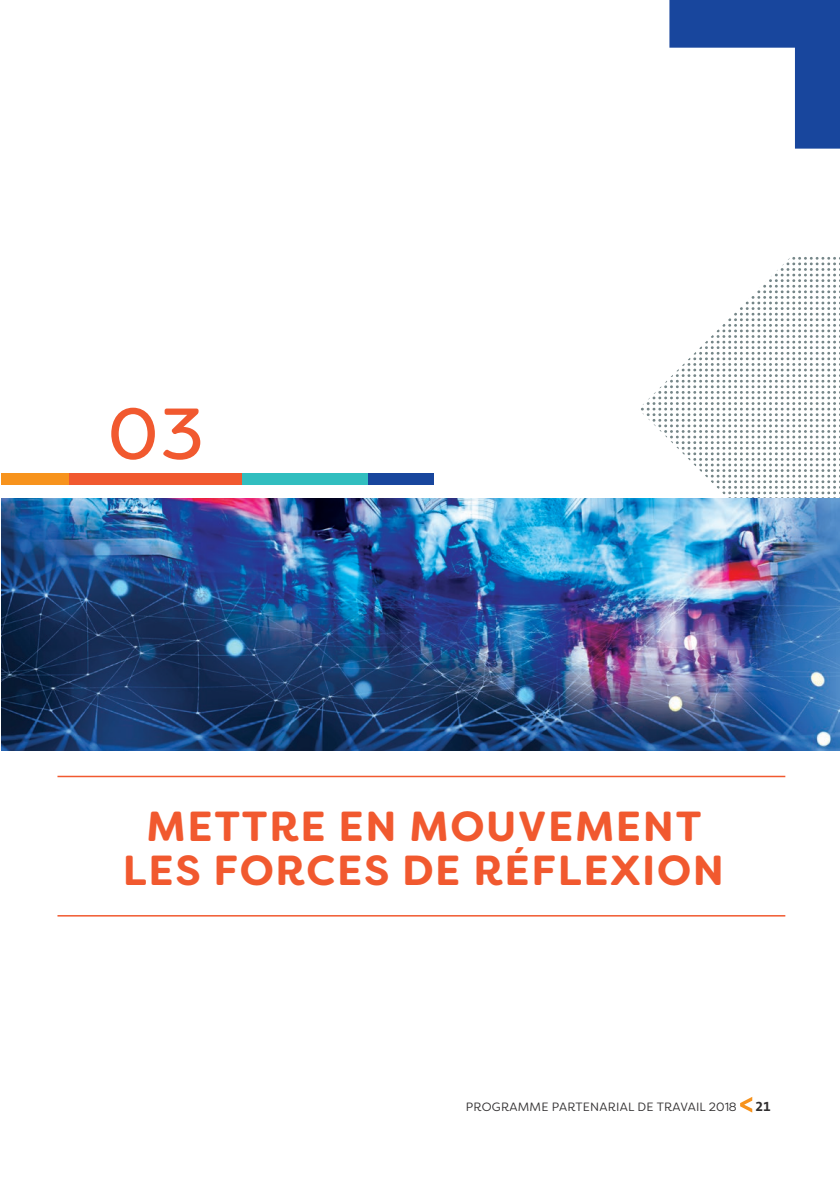
<style>
.page{position:relative;width:840px;height:1191px;background:#fff}
.page>*{position:absolute;margin:0;border:0;box-sizing:border-box;transform-origin:0 0}
.Titre_de_couverture{font:72px "Filson Soft";color:#f1592f}
.Titre_de_couverture-2{font:700 42px/44px "Filson Soft";letter-spacing:.04em;color:#f1592f;text-align:center}
.t1{font:700 14px "The Sans B W7";color:#312f30}
.t2{font:12px "Filson Soft";letter-spacing:.02em;color:#312f30}
</style>
<div class="page">
<svg style="left:740px;top:1097px;width:11px;height:15px"></svg>
<svg style="left:829px;top:257px;width:11px;height:304px"></svg>
<svg style="left:641px;top:257px;width:188px;height:241px"></svg>
<div style="left:1px;top:473px;width:68px;height:11px;background:#f7931d"></div>
<div style="left:367px;top:473px;width:67px;height:11px;background:#18469d"></div>
<div style="left:69px;top:473px;width:173px;height:11px;background:#f1592f"></div>
<div style="left:242px;top:473px;width:125px;height:11px;background:#31bebf"></div>
<svg style="left:669px;top:0;width:170px;height:149px"></svg>
<hr style="left:57px;top:775px;width:727px;height:2px;background:#f1592f">
<hr style="left:57px;top:915px;width:727px;height:1px;background:#f1592f">
<img style="left:1px;top:498px;width:838px;height:253px">
<p class="Titre_de_couverture" style="left:107px;top:387px;width:98px">03</p>
<p class="Titre_de_couverture-2" style="left:123px;top:804px;width:602px">METTRE EN MOUVEMENT<br>LES FORCES DE RÉFLEXION</p>
<p class="t2" style="left:465px;top:1099px;width:272px">PROGRAMME PARTENARIAL DE TRAVAIL 2018</p>
<p class="t1" style="left:754px;top:1097px;width:17px">21</p>
</div>
